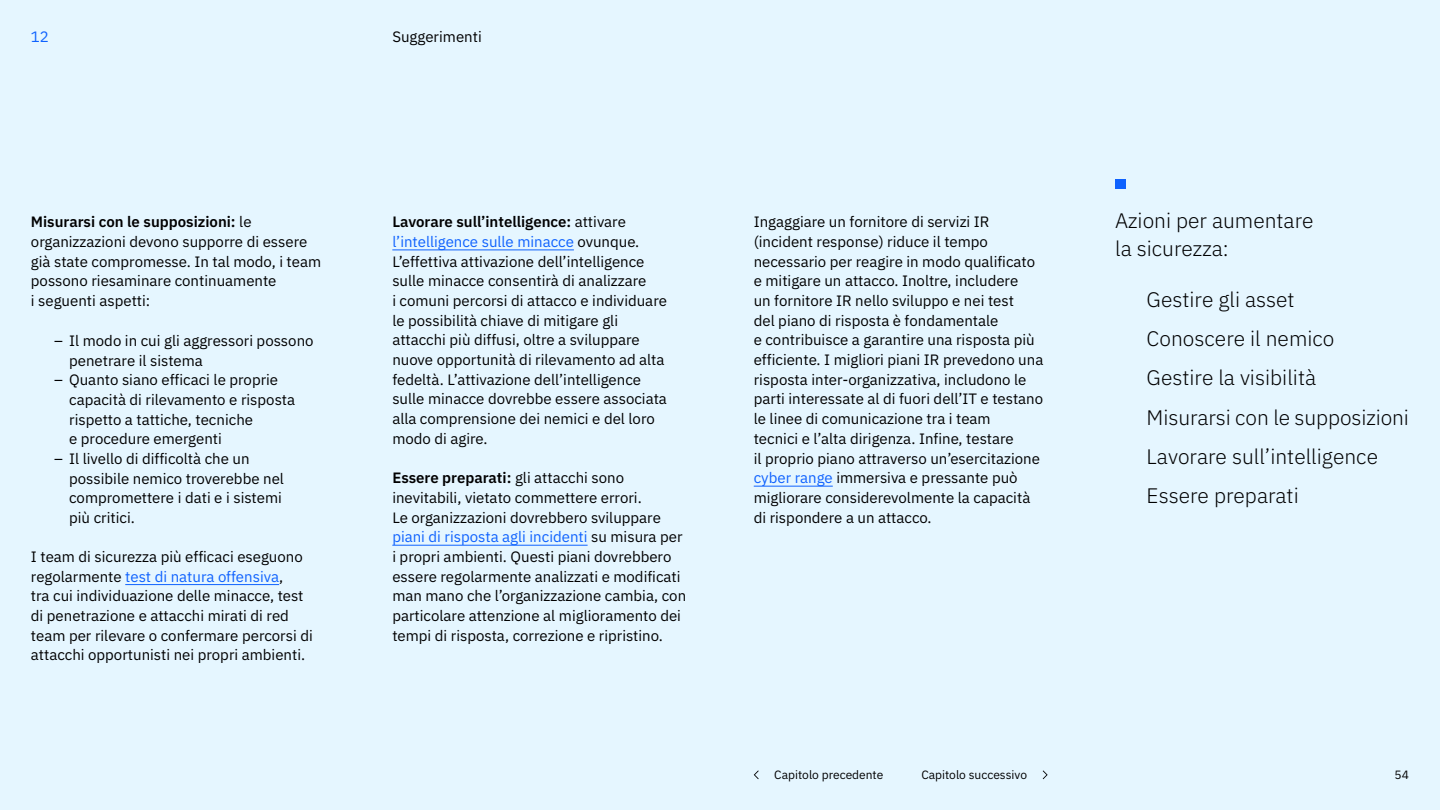
<style>
.page{position:relative;width:1440px;height:810px;background:#e5f6ff}
.page>*{position:absolute;margin:0;border:0;box-sizing:border-box;transform-origin:0 0}
.t1{font:300 21px/39.4px "IBM Plex Sans";color:#000}
.t2{font:15px/19.6px "IBM Plex Sans";color:#000}
.t3{font:15px "IBM Plex Mono";color:#0f62fe}
.t4{font:12px "IBM Plex Sans";color:#000}
.s1{font-weight:600}
.s2{color:#0f62fe}
</style>
<div class="page">
<hr style="left:392px;top:249px;width:182px;height:1px;background:#0f62fe">
<hr style="left:392px;top:545px;width:196px;height:1px;background:#0f62fe">
<hr style="left:125px;top:584px;width:154px;height:1px;background:#0f62fe">
<hr style="left:754px;top:486px;width:79px;height:1px;background:#0f62fe">
<div style="left:1115px;top:179px;width:10px;height:9px;background:#0f62fe"></div>
<svg style="left:1043px;top:770px;width:5px;height:9px"></svg>
<svg style="left:754px;top:770px;width:5px;height:9px"></svg>
<p class="t3" style="left:31px;top:25px;width:19px">12</p>
<p class="t2" style="left:392px;top:26px;width:91px">Suggerimenti</p>
<p class="t2" style="left:31px;top:211px;width:292px"><span class="s1">Misurarsi con le supposizioni:</span> le organizzazioni devono supporre di essere già state compromesse. In tal modo, i team possono riesaminare continuamente<br>i seguenti aspetti:</p>
<p class="t2" style="left:69px;top:330px;width:246px;text-indent:-15px">– Il modo in cui gli aggressori possono penetrare il sistema</p>
<p class="t2" style="left:69px;top:369px;width:227px;text-indent:-15px">– Quanto siano efficaci le proprie capacità di rilevamento e risposta rispetto a tattiche, tecniche<br>e procedure emergenti</p>
<p class="t2" style="left:69px;top:448px;width:216px;text-indent:-15px">– Il livello di difficoltà che un possibile nemico troverebbe nel compromettere i dati e i sistemi più critici.</p>
<p class="t2" style="left:31px;top:546px;width:283px">I team di sicurezza più efficaci eseguono regolarmente <span class="s2">test di natura offensiva</span>,<br>tra cui individuazione delle minacce, test di penetrazione e attacchi mirati di red team per rilevare o confermare percorsi di attacchi opportunisti nei propri ambienti.</p>
<p class="t2" style="left:392px;top:211px;width:276px"><span class="s1">Lavorare sull’intelligence:</span> attivare <span class="s2">l’intelligence sulle minacce</span> ovunque.<br>L’effettiva attivazione dell’intelligence sulle minacce consentirà di analizzare<br>i comuni percorsi di attacco e individuare le possibilità chiave di mitigare gli attacchi più diffusi, oltre a sviluppare nuove opportunità di rilevamento ad alta fedeltà. L’attivazione dell’intelligence sulle minacce dovrebbe essere associata alla comprensione dei nemici e del loro modo di agire.</p>
<p class="t2" style="left:392px;top:467px;width:295px"><span class="s1">Essere preparati:</span> gli attacchi sono inevitabili, vietato commettere errori.<br>Le organizzazioni dovrebbero sviluppare <span class="s2">piani di risposta agli incidenti</span> su misura per i propri ambienti. Questi piani dovrebbero essere regolarmente analizzati e modificati man mano che l’organizzazione cambia, con particolare attenzione al miglioramento dei tempi di risposta, correzione e ripristino.</p>
<p class="t2" style="left:754px;top:211px;width:291px">Ingaggiare un fornitore di servizi IR (incident response) riduce il tempo necessario per reagire in modo qualificato e mitigare un attacco. Inoltre, includere<br>un fornitore IR nello sviluppo e nei test<br>del piano di risposta è fondamentale<br>e contribuisce a garantire una risposta più efficiente. I migliori piani IR prevedono una risposta inter-organizzativa, includono le parti interessate al di fuori dell’IT e testano le linee di comunicazione tra i team<br>tecnici e l’alta dirigenza. Infine, testare<br>il proprio piano attraverso un’esercitazione <span class="s2">cyber range</span> immersiva e pressante può migliorare considerevolmente la capacità di rispondere a un attacco.</p>
<p class="t4" style="left:774px;top:765px;width:111px">Capitolo precedente</p>
<p class="t4" style="left:921px;top:765px;width:107px">Capitolo successivo</p>
<h1 class="t1" style="left:1115px;top:205px;width:200px;line-height:28.1px">Azioni per aumentare la sicurezza:</h1>
<h1 class="t1" style="left:1147px;top:278px;width:264px">Gestire gli asset<br>Conoscere il nemico<br>Gestire la visibilità<br>Misurarsi con le supposizioni<br>Lavorare sull’intelligence<br>Essere preparati</h1>
<p class="t4" style="left:1395px;top:765px;width:16px">54</p>
</div>
